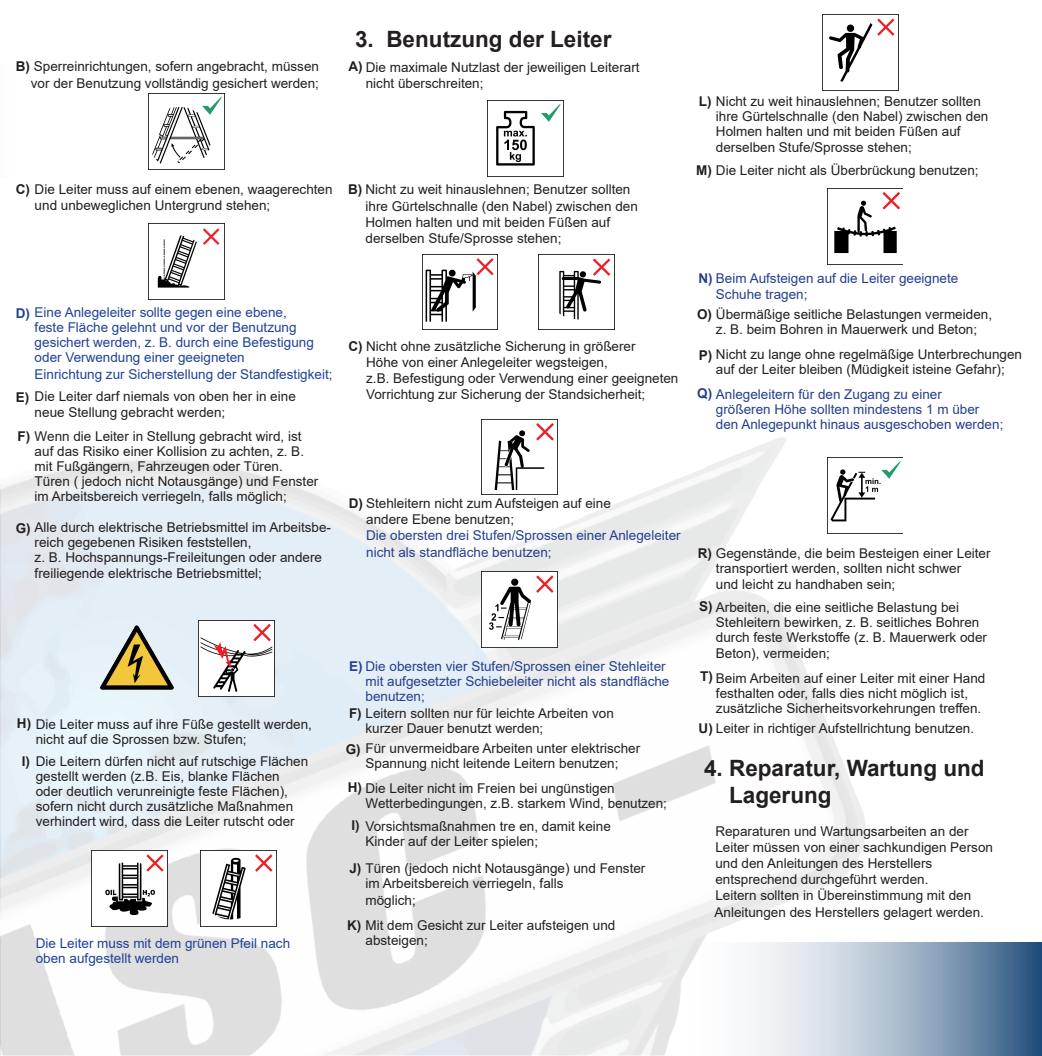
<style>
.page{position:relative;width:1042px;height:1056px;background:#fff}
.page>*{position:absolute;margin:0;border:0;box-sizing:border-box;transform-origin:0 0}
.t1{font:700 22.5px/27px "Arial";color:#231f20}
.t2{font:13.5px/15px "Arial";color:#231f20}
.t3{font:13.5px/15px "Arial";color:#253f8e}
.t4{font:13.5px/15.2px "Arial";color:#204298}
.t5{font:700 13.5px "Arial";color:#231f20}
.s1{font-weight:700}
</style>
<div class="page">
<img style="left:0;top:125px;width:887px;height:931px">
<svg style="left:670px;top:942px;width:372px;height:114px"></svg>
<img style="left:149px;top:97px;width:75px;height:72px">
<img style="left:149px;top:223px;width:75px;height:76px">
<img style="left:198px;top:620px;width:76px;height:76px">
<img style="left:92px;top:851px;width:76px;height:76px">
<img style="left:201px;top:851px;width:76px;height:76px">
<img style="left:487px;top:100px;width:76px;height:76px">
<img style="left:99px;top:620px;width:76px;height:76px">
<img style="left:422px;top:254px;width:76px;height:76px">
<img style="left:538px;top:254px;width:76px;height:76px">
<img style="left:482px;top:419px;width:75px;height:76px">
<img style="left:482px;top:571px;width:75px;height:76px">
<img style="left:823px;top:18px;width:75px;height:73px">
<img style="left:827px;top:189px;width:73px;height:75px">
<img style="left:827px;top:457px;width:76px;height:76px">
<p class="t2" style="left:16px;top:58px;width:305px;line-height:16.2px;text-align:right"><span class="s1">B)</span> Sperreinrichtungen, sofern angebracht, müssen vor der Benutzung vollständig gesichert werden;</p>
<h1 class="t1" style="left:355px;top:26px;width:258px">3. Benutzung der Leiter</h1>
<p class="t2" style="left:366px;top:59px;width:275px;line-height:16.2px;text-indent:-17px"><span class="s1">A)</span> Die maximale Nutzlast der jeweiligen Leiterart nicht überschreiten;</p>
<p class="t2" style="left:35px;top:181px;width:299px;line-height:16.2px;text-indent:-19px"><span class="s1">C)</span> Die Leiter muss auf einem ebenen, waagerechten und unbeweglichen Untergrund stehen;</p>
<p class="t2" style="left:365px;top:181px;width:274px;line-height:16.2px;text-indent:-17px"><span class="s1">B)</span> Nicht zu weit hinauslehnen; Benutzer sollten ihre Gürtelschnalle (den Nabel) zwischen den Holmen halten und mit beiden Füßen auf derselben Stufe/Sprosse stehen;</p>
<p class="t4" style="left:35px;top:305px;width:299px;text-indent:-19px"><span class="s1">D)</span> Eine Anlegeleiter sollte gegen eine ebene,<br>feste Fläche gelehnt und vor der Benutzung gesichert werden, z. B. durch eine Befestigung oder Verwendung einer geeigneten<br>Einrichtung zur Sicherstellung der Standfestigkeit;</p>
<p class="t2" style="left:35px;top:388px;width:263px;line-height:16.2px;text-indent:-19px"><span class="s1">E)</span> Die Leiter darf niemals von oben her in eine neue Stellung gebracht werden;</p>
<p class="t2" style="left:35px;top:429px;width:285px;text-indent:-17px"><span class="s1">F)</span> Wenn die Leiter in Stellung gebracht wird, ist auf das Risiko einer Kollision zu achten, z. B. mit Fußgängern, Fahrzeugen oder Türen.<br>Türen ( jedoch nicht Notausgänge) und Fenster im Arbeitsbereich verriegeln, falls möglich;</p>
<p class="t2" style="left:35px;top:520px;width:298px;text-indent:-19px"><span class="s1">G)</span> Alle durch elektrische Betriebsmittel im Arbeitsbe&shy;reich gegebenen Risiken feststellen,<br>z. B. Hochspannungs-Freileitungen oder andere freiliegende elektrische Betriebsmittel;</p>
<p class="t2" style="left:366px;top:338px;width:314px;line-height:16.2px;text-indent:-18px"><span class="s1">C)</span> Nicht ohne zusätzliche Sicherung in größerer<br>Höhe von einer Anlegeleiter wegsteigen,<br>z.B. Befestigung oder Verwendung einer geeigneten Vorrichtung zur Sicherung der Standsicherheit;</p>
<p class="t2" style="left:366px;top:495px;width:246px;line-height:16.2px;text-indent:-17px"><span class="s1">D)</span> Stehleitern nicht zum Aufsteigen auf eine andere Ebene benutzen;</p>
<p class="t3" style="left:366px;top:527px;width:316px;line-height:16.2px">Die obersten drei Stufen/Sprossen einer Anlegeleiter nicht als standfläche benutzen;</p>
<p class="t2" style="left:36px;top:716px;width:278px;text-indent:-19px"><span class="s1">H)</span> Die Leiter muss auf ihre Füße gestellt werden, nicht auf die Sprossen bzw. Stufen;</p>
<p class="t2" style="left:36px;top:754px;width:274px;text-indent:-14px"><span class="s1">I)</span> Die Leitern dürfen nicht auf rutschige Flächen gestellt werden (z.B. Eis, blanke Flächen oder deutlich verunreinigte feste Flächen), sofern nicht durch zusätzliche Maßnahmen verhindert wird, dass die Leiter rutscht oder</p>
<p class="t4" style="left:36px;top:936px;width:256px">Die Leiter muss mit dem grünen Pfeil nach oben aufgestellt werden</p>
<p class="t3" style="left:365px;top:658px;width:305px;text-indent:-16px"><span class="s1">E)</span> Die obersten vier Stufen/Sprossen einer Stehleiter mit aufgesetzter Schiebeleiter nicht als standfläche benutzen;</p>
<p class="t2" style="left:365px;top:706px;width:250px;text-indent:-16px"><span class="s1">F)</span> Leitern sollten nur für leichte Arbeiten von kurzer Dauer benutzt werden;</p>
<p class="t2" style="left:346px;top:741px;width:296px;text-align:center"><span class="s1">G)</span> Für unvermeidbare Arbeiten unter elektrischer<br>Spannung nicht leitende Leitern benutzen;</p>
<p class="t2" style="left:365px;top:781px;width:303px">Die Leiter nicht im Freien bei ungünstigen<br>Wetterbedingungen, z.B. starkem Wind, benutzen;</p>
<p class="t2" style="left:365px;top:818px;width:247px;text-indent:-14px"><span class="s1">I)</span> Vorsichtsmaßnahmen tre en, damit keine<br>Kinder auf der Leiter spielen;</p>
<p class="t2" style="left:365px;top:861px;width:281px;text-indent:-16px"><span class="s1">J)</span> Türen (jedoch nicht Notausgänge) und Fenster im Arbeitsbereich verriegeln, falls<br>möglich;</p>
<p class="t2" style="left:365px;top:917px;width:251px;text-indent:-18px"><span class="s1">K)</span> Mit dem Gesicht zur Leiter aufsteigen und absteigen;</p>
<p class="t5" style="left:348px;top:778px;width:16px">H)</p>
<p class="t2" style="left:716px;top:93px;width:274px;text-indent:-17px"><span class="s1">L)</span> Nicht zu weit hinauslehnen; Benutzer sollten ihre Gürtelschnalle (den Nabel) zwischen den Holmen halten und mit beiden Füßen auf derselben Stufe/Sprosse stehen;</p>
<p class="t2" style="left:696px;top:163px;width:284px"><span class="s1">M)</span> Die Leiter nicht als Überbrückung benutzen;</p>
<p class="t3" style="left:716px;top:270px;width:244px;line-height:16.2px;text-indent:-17px"><span class="s1">N)</span> Beim Aufsteigen auf die Leiter geeignete<br>Schuhe tragen;</p>
<p class="t2" style="left:697px;top:307px;width:297px;text-align:center"><span class="s1">O)</span> Übermäßige seitliche Belastungen vermeiden, z. B. beim Bohren in Mauerwerk und Beton;</p>
<p class="t2" style="left:698px;top:347px;width:325px;text-align:center"><span class="s1">P)</span> Nicht zu lange ohne regelmäßige Unterbrechungen auf der Leiter bleiben (Müdigkeit isteine Gefahr);</p>
<p class="t3" style="left:716px;top:387px;width:289px;text-indent:-19px"><span class="s1">Q)</span> Anlegeleitern für den Zugang zu einer<br>größeren Höhe sollten mindestens 1 m über den Anlegepunkt hinaus ausgeschoben werden;</p>
<p class="t2" style="left:716px;top:545px;width:276px;text-indent:-18px"><span class="s1">R)</span> Gegenstände, die beim Besteigen einer Leiter transportiert werden, sollten nicht schwer<br>und leicht zu handhaben sein;</p>
<p class="t2" style="left:716px;top:599px;width:273px;text-indent:-17px"><span class="s1">S)</span> Arbeiten, die eine seitliche Belastung bei Stehleitern bewirken, z. B. seitliches Bohren durch feste Werkstoffe (z. B. Mauerwerk oder Beton), vermeiden;</p>
<p class="t2" style="left:716px;top:670px;width:271px;text-indent:-16px"><span class="s1">T)</span> Beim Arbeiten auf einer Leiter mit einer Hand festhalten oder, falls dies nicht möglich ist, zusätzliche Sicherheitsvorkehrungen treffen.</p>
<p class="t2" style="left:698px;top:720px;width:277px"><span class="s1">U)</span> Leiter in richtiger Aufstellrichtung benutzen.</p>
<h1 class="t1" style="left:729px;top:755px;width:257px;text-indent:-25px">4. Reparatur, Wartung und<br>Lagerung</h1>
<p class="t2" style="left:714px;top:823px;width:280px;line-height:16.2px">Reparaturen und Wartungsarbeiten an der Leiter müssen von einer sachkundigen Person und den Anleitungen des Herstellers entsprechend durchgeführt werden.<br>Leitern sollten in Übereinstimmung mit den Anleitungen des Herstellers gelagert werden.</p>
</div>
